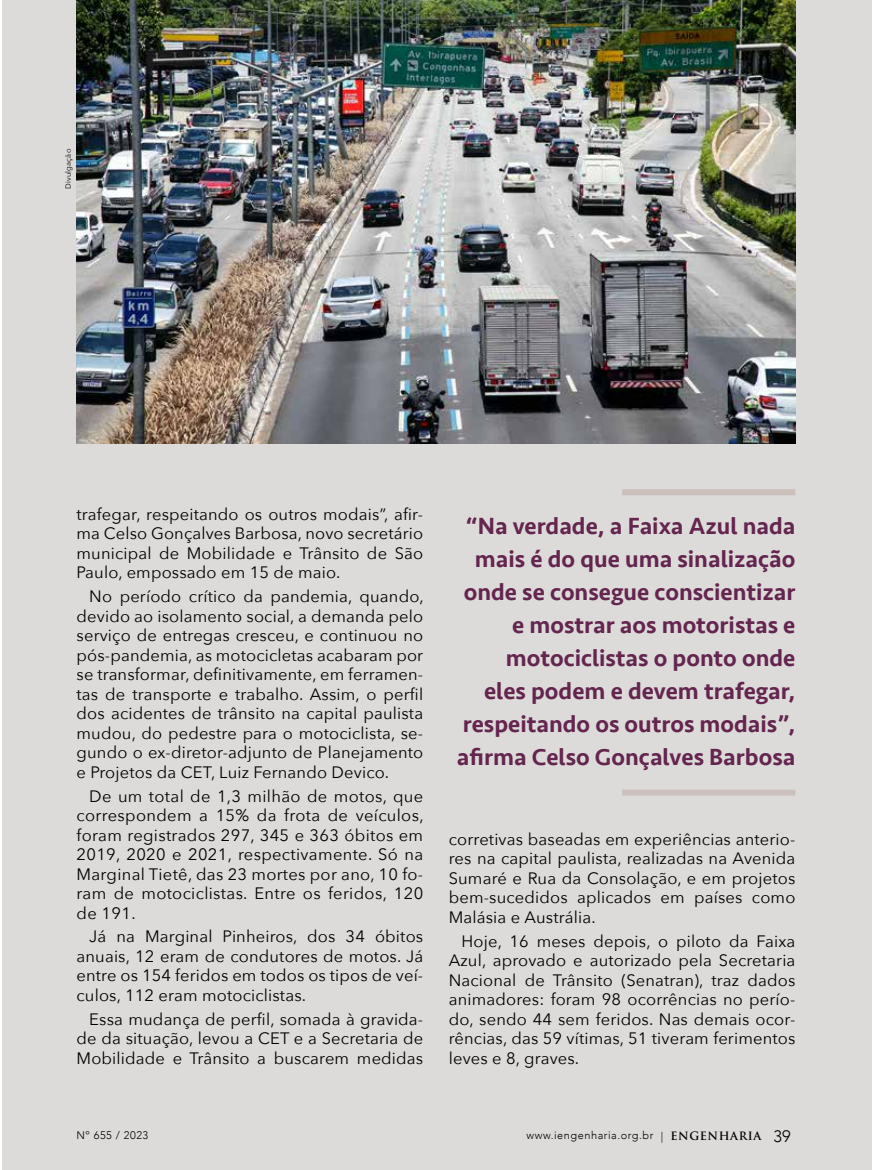
<style>
.page{position:relative;width:872px;height:1170px;background:#fff}
.page>*{position:absolute;margin:0;border:0;box-sizing:border-box;transform-origin:0 0}
.t1{font:500 24px/33px "Seravek";color:#64254f;text-align:right}
.t2{font:16.5px/19.5px "Avenir Next";letter-spacing:.01em;color:#000;text-align:justify}
.t3{font:300 10.95px "Avenir";letter-spacing:.05em;color:#000}
.t4{font:7.5px "Avenir Next";letter-spacing:.02em;color:#000}
.s1{font-family:"Trajan Pro";font-weight:700;font-size:11.25px}
.s2{font-size:16.5px}
</style>
<div class="page">
<div style="left:2px;top:0;width:870px;height:1169px;background:#dddbda"></div>
<img style="left:77px;top:0;width:718px;height:443px">
<div style="left:622px;top:489px;width:173px;height:6px;background:#ccc0bd"></div>
<div style="left:622px;top:789px;width:173px;height:6px;background:#ccc0bd"></div>
<p class="t4" style="left:62px;top:189px;width:41px;rotate:-90deg">Divulgação</p>
<p class="t2" style="left:77px;top:503px;width:348px">trafegar, respeitando os outros modais”, afir&shy;ma Celso Gonçalves Barbosa, novo secretário municipal de Mobilidade e Trânsito de São Paulo, empossado em 15 de maio.</p>
<p class="t2" style="left:77px;top:586px;width:349px;text-indent:13px">No período crítico da pandemia, quando, devido ao isolamento social, a demanda pelo serviço de entregas cresceu, e continuou no pós-pandemia, as motocicletas acabaram por se transformar, definitivamente, em ferramen&shy;tas de transporte e trabalho. Assim, o perfil dos acidentes de trânsito na capital paulista mudou, do pedestre para o motociclista, se&shy;gundo o ex-diretor-adjunto de Planejamento e Projetos da CET, Luiz Fernando Devico.</p>
<p class="t2" style="left:77px;top:785px;width:348px;text-indent:13px">De um total de 1,3 milhão de motos, que correspondem a 15% da frota de veículos, foram registrados 297, 345 e 363 óbitos em 2019, 2020 e 2021, respectivamente. Só na Marginal Tietê, das 23 mortes por ano, 10 fo&shy;ram de motociclistas. Entre os feridos, 120 de 191.</p>
<p class="t2" style="left:77px;top:926px;width:348px;text-indent:13px">Já na Marginal Pinheiros, dos 34 óbitos anuais, 12 eram de condutores de motos. Já entre os 154 feridos em todos os tipos de veí&shy;culos, 112 eram motociclistas.</p>
<p class="t2" style="left:77px;top:1008px;width:348px;text-indent:13px">Essa mudança de perfil, somada à gravida&shy;de da situação, levou a CET e a Secretaria de Mobilidade e Trânsito a buscarem medidas</p>
<h1 class="t1" style="left:457px;top:509px;width:340px">“Na verdade, a Faixa Azul nada mais é do que uma sinalização onde se consegue conscientizar e mostrar aos motoristas e motociclistas o ponto onde<br>eles podem e devem trafegar, respeitando os outros modais”, afirma Celso Gonçalves Barbosa</h1>
<p class="t2" style="left:449px;top:828px;width:348px">corretivas baseadas em experiências anterio&shy;res na capital paulista, realizadas na Avenida Sumaré e Rua da Consolação, e em projetos bem-sucedidos aplicados em países como Malásia e Austrália.</p>
<p class="t2" style="left:449px;top:930px;width:348px;text-indent:13px">Hoje, 16 meses depois, o piloto da Faixa Azul, aprovado e autorizado pela Secretaria Nacional de Trânsito (Senatran), traz dados animadores: foram 98 ocorrências no perío&shy;do, sendo 44 sem feridos. Nas demais ocor&shy;rências, das 59 vítimas, 51 tiveram ferimentos leves e 8, graves.</p>
<p class="t3" style="left:77px;top:1128px;width:73px">Nº 655 / 2023</p>
<p class="t3" style="left:526px;top:1128px;width:266px">www.iengenharia.org.br | <span class="s1">ENGENHARIA</span> <span class="s2">39</span></p>
</div>
